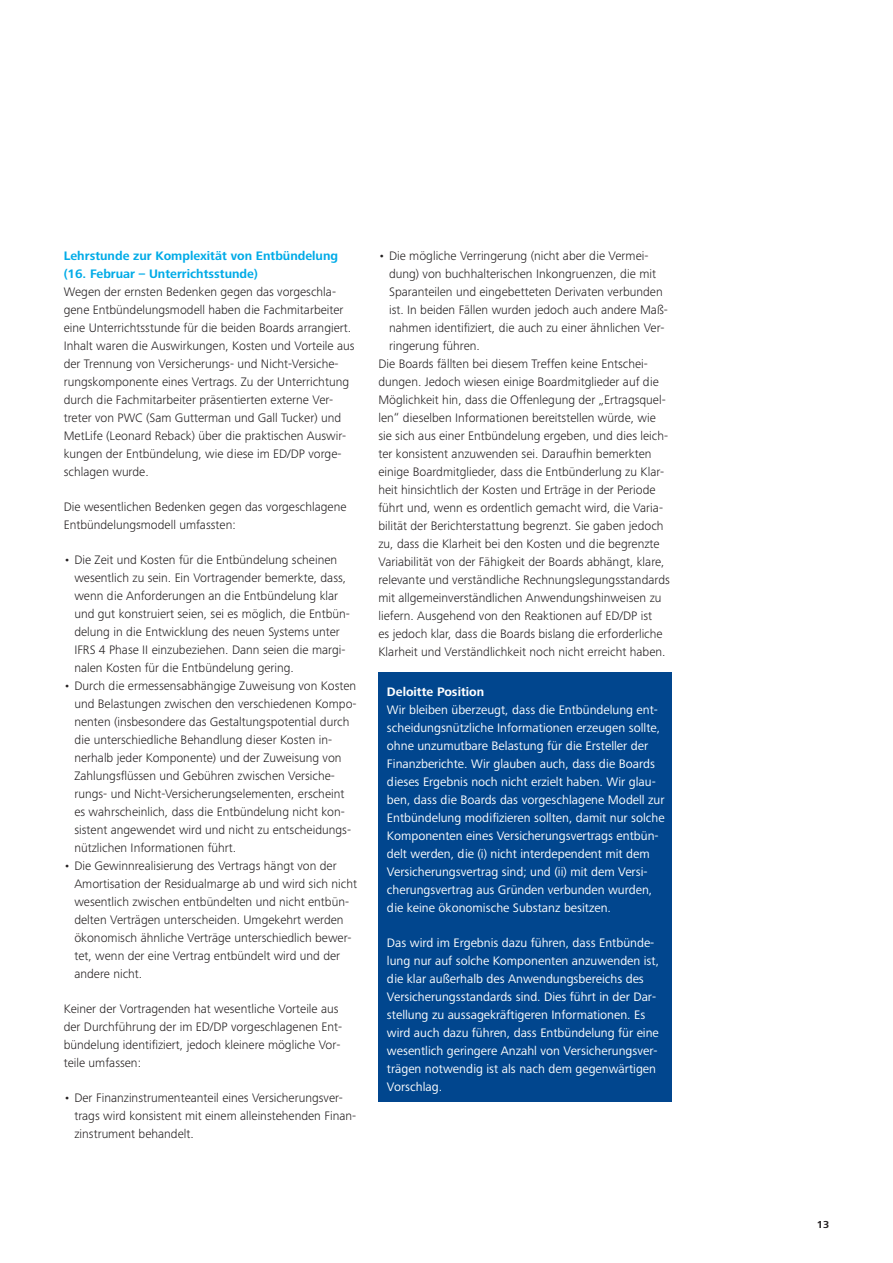
<style>
.page{position:relative;width:893px;height:1263px;background:#fff}
.page>*{position:absolute;margin:0;border:0;box-sizing:border-box;transform-origin:0 0}
.t1{font:300 12.75px/18px "Frutiger Next Pro";color:#231f20}
.t2{font:12.75px/18px "Frutiger Next Pro";color:#fff}
.t3{font:700 12.75px/18px "Frutiger Next Pro";color:#00abe7}
.t4{font:700 12.75px "Frutiger Next Pro";color:#fff}
.t5{font:700 10.5px "Frutiger Next Pro";color:#231f20}
</style>
<div class="page">
<div style="left:378px;top:672px;width:294px;height:429px;background:#01468e"></div>
<p class="t3" style="left:64px;top:247px;width:276px">Lehrstunde zur Komplexität von Entbündelung (16. Februar – Unterrichtsstunde)</p>
<p class="t1" style="left:64px;top:283px;width:292px">Wegen der ernsten Bedenken gegen das vorgeschla&shy;gene Entbündelungsmodell haben die Fachmitarbeiter eine Unterrichtsstunde für die beiden Boards arrangiert.<br>Inhalt waren die Auswirkungen, Kosten und Vorteile aus der Trennung von Versicherungs- und Nicht-Versiche&shy;rungskomponente eines Vertrags. Zu der Unterrichtung durch die Fachmitarbeiter präsentierten externe Ver&shy;treter von PWC (Sam Gutterman und Gall Tucker) und MetLife (Leonard Reback) über die praktischen Auswir&shy;kungen der Entbündelung, wie diese im ED/DP vorge&shy;schlagen wurde.</p>
<p class="t1" style="left:64px;top:498px;width:284px">Die wesentlichen Bedenken gegen das vorgeschlagene<br>Entbündelungsmodell umfassten:</p>
<p class="t1" style="left:74px;top:551px;width:277px;text-indent:-11px">• Die Zeit und Kosten für die Entbündelung scheinen wesentlich zu sein. Ein Vortragender bemerkte, dass, wenn die Anforderungen an die Entbündelung klar und gut konstruiert seien, sei es möglich, die Entbün&shy;delung in die Entwicklung des neuen Systems unter IFRS 4 Phase II einzubeziehen. Dann seien die margi&shy;nalen Kosten für die Entbündelung gering.</p>
<p class="t1" style="left:74px;top:677px;width:284px;text-indent:-11px">• Durch die ermessensabhängige Zuweisung von Kosten und Belastungen zwischen den verschiedenen Kompo&shy;nenten (insbesondere das Gestaltungspotential durch die unterschiedliche Behandlung dieser Kosten in&shy;nerhalb jeder Komponente) und der Zuweisung von Zahlungsflüssen und Gebühren zwischen Versiche&shy;rungs- und Nicht-Versicherungselementen, erscheint es wahrscheinlich, dass die Entbündelung nicht kon&shy;sistent angewendet wird und nicht zu entscheidungs&shy;nützlichen Informationen führt.</p>
<p class="t1" style="left:74px;top:857px;width:284px;text-indent:-11px">• Die Gewinnrealisierung des Vertrags hängt von der Amortisation der Residualmarge ab und wird sich nicht wesentlich zwischen entbündelten und nicht entbün&shy;delten Verträgen unterscheiden. Umgekehrt werden ökonomisch ähnliche Verträge unterschiedlich bewer&shy;tet, wenn der eine Vertrag entbündelt wird und der andere nicht.</p>
<p class="t1" style="left:64px;top:1000px;width:280px">Keiner der Vortragenden hat wesentliche Vorteile aus der Durchführung der im ED/DP vorgeschlagenen Ent&shy;bündelung identifiziert, jedoch kleinere mögliche Vor&shy;teile umfassen:</p>
<p class="t1" style="left:74px;top:1089px;width:283px;text-indent:-11px">• Der Finanzinstrumenteanteil eines Versicherungsver&shy;trags wird konsistent mit einem alleinstehenden Finan&shy;zinstrument behandelt.</p>
<p class="t1" style="left:378px;top:247px;width:272px">• Die mögliche Verringerung (nicht aber die Vermei-</p>
<p class="t1" style="left:389px;top:265px;width:269px">dung) von buchhalterischen Inkongruenzen, die mit</p>
<p class="t1" style="left:389px;top:283px;width:275px">Sparanteilen und eingebetteten Derivaten verbunden</p>
<p class="t1" style="left:389px;top:301px;width:280px">ist. In beiden Fällen wurden jedoch auch andere Maß-</p>
<p class="t1" style="left:389px;top:319px;width:277px">nahmen identifiziert, die auch zu einer ähnlichen Ver-</p>
<p class="t1" style="left:389px;top:337px;width:92px">ringerung führen.</p>
<p class="t1" style="left:378px;top:355px;width:271px">Die Boards fällten bei diesem Treffen keine Entschei-</p>
<p class="t1" style="left:378px;top:373px;width:282px">dungen. Jedoch wiesen einige Boardmitglieder auf die</p>
<p class="t1" style="left:378px;top:391px;width:289px">Möglichkeit hin, dass die Offenlegung der „Ertragsquel-</p>
<p class="t1" style="left:378px;top:409px;width:279px">len“ dieselben Informationen bereitstellen würde, wie</p>
<p class="t1" style="left:378px;top:427px;width:291px">sie sich aus einer Entbündelung ergeben, und dies leich-</p>
<p class="t1" style="left:378px;top:445px;width:275px">ter konsistent anzuwenden sei. Daraufhin bemerkten</p>
<p class="t1" style="left:378px;top:463px;width:287px">einige Boardmitglieder, dass die Entbünderlung zu Klar-</p>
<p class="t1" style="left:378px;top:481px;width:279px">heit hinsichtlich der Kosten und Erträge in der Periode</p>
<p class="t1" style="left:378px;top:499px;width:286px">führt und, wenn es ordentlich gemacht wird, die Varia-</p>
<p class="t1" style="left:378px;top:517px;width:287px">bilität der Berichterstattung begrenzt. Sie gaben jedoch</p>
<p class="t1" style="left:378px;top:535px;width:283px">zu, dass die Klarheit bei den Kosten und die begrenzte</p>
<p class="t1" style="left:378px;top:553px;width:288px">Variabilität von der Fähigkeit der Boards abhängt, klare,</p>
<p class="t1" style="left:378px;top:571px;width:293px">relevante und verständliche Rechnungslegungsstandards</p>
<p class="t1" style="left:378px;top:589px;width:285px">mit allgemeinverständlichen Anwendungshinweisen zu</p>
<p class="t1" style="left:378px;top:607px;width:275px">liefern. Ausgehend von den Reaktionen auf ED/DP ist</p>
<p class="t1" style="left:378px;top:625px;width:286px">es jedoch klar, dass die Boards bislang die erforderliche</p>
<p class="t1" style="left:378px;top:643px;width:289px">Klarheit und Verständlichkeit noch nicht erreicht haben.</p>
<p class="t4" style="left:387px;top:684px;width:99px">Deloitte Position</p>
<p class="t2" style="left:387px;top:700px;width:279px">Wir bleiben überzeugt, dass die Entbündelung ent&shy;scheidungsnützliche Informationen erzeugen sollte, ohne unzumutbare Belastung für die Ersteller der Finanzberichte. Wir glauben auch, dass die Boards dieses Ergebnis noch nicht erzielt haben. Wir glau&shy;ben, dass die Boards das vorgeschlagene Modell zur Entbündelung modifizieren sollten, damit nur solche Komponenten eines Versicherungsvertrags entbün&shy;delt werden, die (i) nicht interdependent mit dem Versicherungsvertrag sind; und (ii) mit dem Versi&shy;cherungsvertrag aus Gründen verbunden wurden, die keine ökonomische Substanz besitzen.</p>
<p class="t2" style="left:387px;top:933px;width:274px">Das wird im Ergebnis dazu führen, dass Entbünde&shy;lung nur auf solche Komponenten anzuwenden ist, die klar außerhalb des Anwendungsbereichs des Versicherungsstandards sind. Dies führt in der Dar&shy;stellung zu aussagekräftigeren Informationen. Es wird auch dazu führen, dass Entbündelung für eine wesentlich geringere Anzahl von Versicherungsver&shy;trägen notwendig ist als nach dem gegenwärtigen Vorschlag.</p>
<p class="t5" style="left:817px;top:1218px;width:14px">13</p>
</div>
